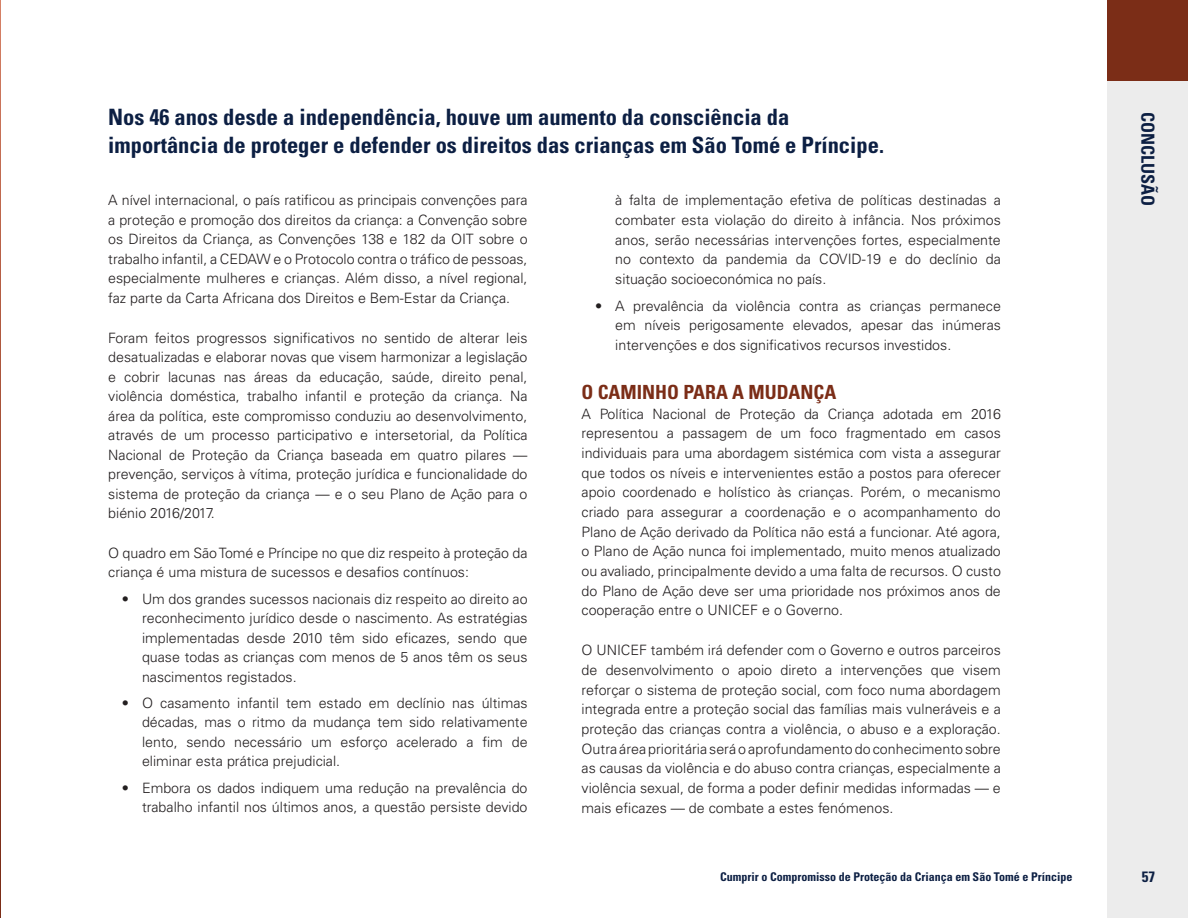
<style>
.page{position:relative;width:1188px;height:918px;background:#fff}
.page>*{position:absolute;margin:0;border:0;box-sizing:border-box;transform-origin:0 0}
.t1{font:700 condensed 22.5px/28.5px "Univers LT Std";color:#0c1f43}
.t2{font:700 condensed 19.5px "Univers LT Std";color:#7b2d17}
.Main_Text{font:700 condensed 18px "Univers LT Std";color:#0c1f43}
.t3{font:700 condensed 15px "Univers LT Std";color:#0c1f43}
.Paragraph_Text_E{font:300 14.25px/19.6px "Univers LT Std";color:#231f20;text-align:justify}
.t4{font:700 condensed 12px "Univers LT Std";color:#0c1f43}
</style>
<div class="page">
<div style="left:1107px;top:61px;width:81px;height:857px;background:#ececec"></div>
<div style="left:1107px;top:0;width:81px;height:81px;background:#7b2d17"></div>
<svg style="left:0;top:0;width:1px;height:918px"></svg>
<p class="t1" style="left:108px;top:102px;width:777px">Nos 46 anos desde a independência, houve um aumento da consciência da importância de proteger e defender os direitos das crianças em São Tomé e Príncipe.</p>
<p class="Paragraph_Text_E" style="left:108px;top:191px;width:421px">A nível internacional, o país ratificou as principais convenções para a proteção e promoção dos direitos da criança: a Convenção sobre os Direitos da Criança, as Convenções 138 e 182 da OIT sobre o trabalho infantil, a CEDAW e o Protocolo contra o tráfico de pessoas, especialmente mulheres e crianças. Além disso, a nível regional, faz parte da Carta Africana dos Direitos e Bem-Estar da Criança.</p>
<p class="Paragraph_Text_E" style="left:108px;top:328px;width:421px">Foram feitos progressos significativos no sentido de alterar leis desatualizadas e elaborar novas que visem harmonizar a legislação e cobrir lacunas nas áreas da educação, saúde, direito penal, violência doméstica, trabalho infantil e proteção da criança. Na área da política, este compromisso conduziu ao desenvolvimento, através de um processo participativo e intersetorial, da Política Nacional de Proteção da Criança baseada em quatro pilares — prevenção, serviços à vítima, proteção jurídica e funcionalidade do sistema de proteção da criança — e o seu Plano de Ação para o biénio 2016/2017.</p>
<p class="Paragraph_Text_E" style="left:108px;top:543px;width:421px">O quadro em São Tomé e Príncipe no que diz respeito à proteção da criança é uma mistura de sucessos e desafios contínuos:</p>
<p class="Paragraph_Text_E" style="left:142px;top:589px;width:387px;text-indent:-20px">• Um dos grandes sucessos nacionais diz respeito ao direito ao reconhecimento jurídico desde o nascimento. As estratégias implementadas desde 2010 têm sido eficazes, sendo que quase todas as crianças com menos de 5 anos têm os seus nascimentos registados.</p>
<p class="Paragraph_Text_E" style="left:142px;top:693px;width:387px;text-indent:-20px">• O casamento infantil tem estado em declínio nas últimas décadas, mas o ritmo da mudança tem sido relativamente lento, sendo necessário um esforço acelerado a fim de eliminar esta prática prejudicial.</p>
<p class="Paragraph_Text_E" style="left:122px;top:778px;width:407px;text-align:right">• Embora os dados indiquem uma redução na prevalência do trabalho infantil nos últimos anos, a questão persiste devido</p>
<p class="Paragraph_Text_E" style="left:615px;top:191px;width:387px">à falta de implementação efetiva de políticas destinadas a combater esta violação do direito à infância. Nos próximos anos, serão necessárias intervenções fortes, especialmente no contexto da pandemia da COVID-19 e do declínio da situação socioeconómica no país.</p>
<p class="Paragraph_Text_E" style="left:615px;top:296px;width:387px;text-indent:-20px">• A prevalência da violência contra as crianças permanece em níveis perigosamente elevados, apesar das inúmeras intervenções e dos significativos recursos investidos.</p>
<p class="t2" style="left:582px;top:380px;width:256px">O CAMINHO PARA A MUDANÇA</p>
<p class="Paragraph_Text_E" style="left:582px;top:404px;width:421px">A Política Nacional de Proteção da Criança adotada em 2016 representou a passagem de um foco fragmentado em casos individuais para uma abordagem sistémica com vista a assegurar que todos os níveis e intervenientes estão a postos para oferecer apoio coordenado e holístico às crianças. Porém, o mecanismo criado para assegurar a coordenação e o acompanhamento do Plano de Ação derivado da Política não está a funcionar. Até agora, o Plano de Ação nunca foi implementado, muito menos atualizado ou avaliado, principalmente devido a uma falta de recursos. O custo do Plano de Ação deve ser uma prioridade nos próximos anos de cooperação entre o UNICEF e o Governo.</p>
<p class="Paragraph_Text_E" style="left:582px;top:640px;width:421px">O UNICEF também irá defender com o Governo e outros parceiros de desenvolvimento o apoio direto a intervenções que visem reforçar o sistema de proteção social, com foco numa abordagem integrada entre a proteção social das famílias mais vulneráveis e a proteção das crianças contra a violência, o abuso e a exploração.<br>Outra área prioritária será o aprofundamento do conhecimento sobre as causas da violência e do abuso contra crianças, especialmente a violência sexual, de forma a poder definir medidas informadas — e mais eficazes — de combate a estes fenómenos.</p>
<p class="Main_Text" style="left:1159px;top:112px;width:96px;rotate:90deg">CONCLUSÃO</p>
<p class="t4" style="left:720px;top:870px;width:354px">Cumprir o Compromisso de Proteção da Criança em São Tomé e Príncipe</p>
<p class="t3" style="left:1142px;top:868px;width:15px">57</p>
</div>
